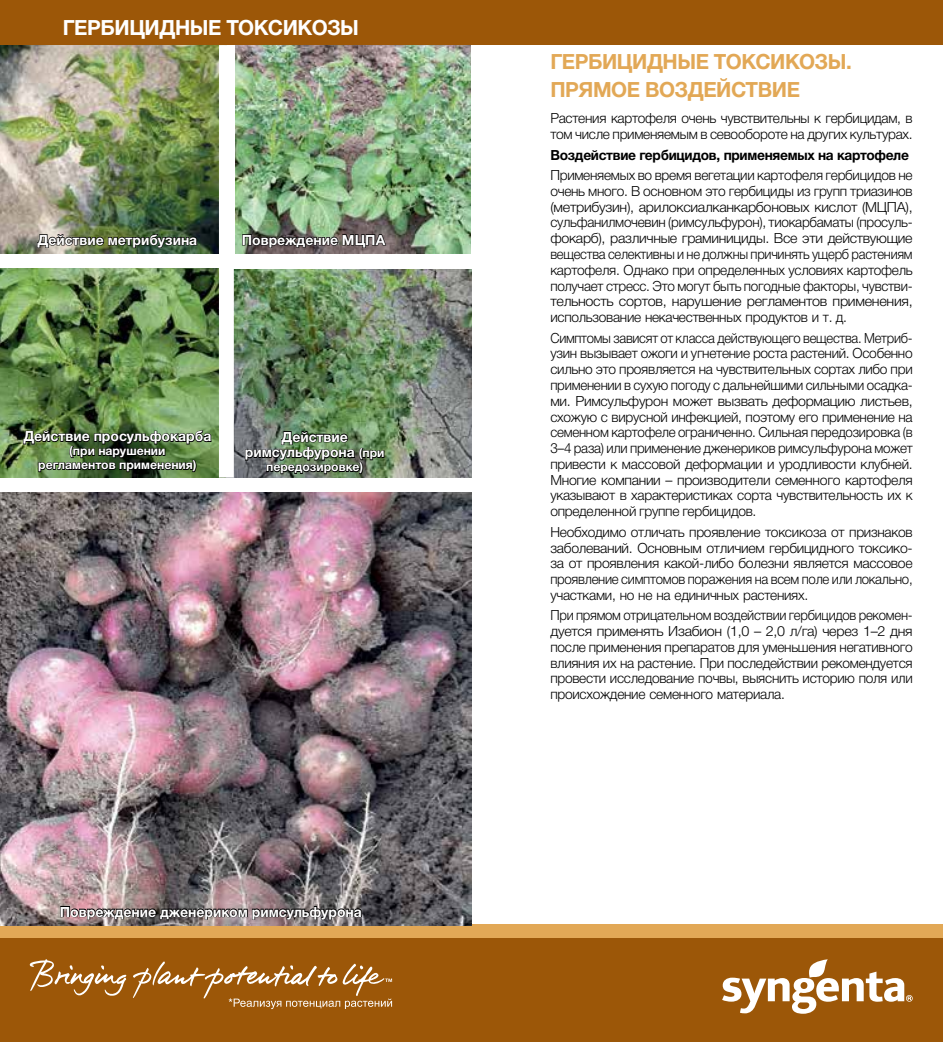
<style>
.page{position:relative;width:943px;height:1042px;background:#fff}
.page>*{position:absolute;margin:0;border:0;box-sizing:border-box;transform-origin:0 0}
.t1{font:700 21px/28px "Helvetica Neue Cyr";letter-spacing:-.02em;color:#e2a856}
.t2{font:700 21px "Helvetica Neue Cyr";letter-spacing:-.02em;color:#fff}
.t3{font:300 14px/15.8px "Helvetica Neue Cyr";letter-spacing:-.02em;color:#000;text-align:justify}
.t4{font:300 14px/15.8px "Helvetica Neue Cyr";letter-spacing:-.02em;color:#000;text-align:justify;scale:.93 1}
.t5{font:300 14px/15.8px "Helvetica Neue Cyr";letter-spacing:-.02em;color:#000;text-align:justify;scale:.94 1}
.t6{font:700 14px/15.8px "Helvetica Neue Cyr";color:#fff;text-align:center}
.t7{font:700 14px "Helvetica Neue Cyr";letter-spacing:-.02em;color:#000}
.t8{font:700 12.25px/14px "Helvetica Neue Cyr";color:#fff;text-align:center}
.s1{font-size:12.25px}
</style>
<div class="page">
<div style="left:0;top:0;width:943px;height:45px;background:#9c5708"></div>
<div style="left:0;top:938px;width:943px;height:104px;background:#9c5708"></div>
<div style="left:0;top:925px;width:943px;height:13px;background:#e2a856"></div>
<svg style="left:722px;top:959px;width:190px;height:55px"></svg>
<img style="left:0;top:269px;width:471px;height:208px">
<img style="left:0;top:45px;width:219px;height:208px">
<img style="left:235px;top:45px;width:236px;height:208px">
<div style="left:219px;top:45px;width:15px;height:432px;background:#fff"></div>
<img style="left:0;top:492px;width:471px;height:433px">
<svg style="left:30px;top:901px;width:362px;height:108px"></svg>
<img style="left:36px;top:229px;width:162px;height:24px">
<svg style="left:241px;top:230px;width:146px;height:19px;background:#4a4943"></svg>
<img style="left:22px;top:430px;width:190px;height:132px">
<img style="left:244px;top:430px;width:141px;height:119px">
<h1 class="t2" style="left:63px;top:16px;width:297px">ГЕРБИЦИДНЫЕ ТОКСИКОЗЫ</h1>
<p class="t6" style="left:37px;top:232px;width:161px">Действие метрибузина</p>
<p class="t6" style="left:242px;top:232px;width:145px">Повреждение МЦПА</p>
<p class="t6" style="left:23px;top:428px;width:190px">Действие просульфокарба</p>
<p class="t8" style="left:38px;top:444px;width:160px">(при нарушении регламентов применения)</p>
<p class="t6" style="left:245px;top:429px;width:141px">Действие римсульфурона <span class="s1">(при</span></p>
<p class="t8" style="left:266px;top:460px;width:99px">передозировке)</p>
<p class="t6" style="left:60px;top:904px;width:303px">Повреждение дженериком римсульфурона</p>
<h1 class="t1" style="left:550px;top:48px;width:303px">ГЕРБИЦИДНЫЕ ТОКСИКОЗЫ.<br>ПРЯМОЕ ВОЗДЕЙСТВИЕ</h1>
<p class="t3" style="left:550px;top:110px;width:364px">Растения картофеля очень чувствительны к гербицидам, в том числе применяемым в севообороте на других культурах.</p>
<p class="t7" style="left:550px;top:147px;width:360px">Воздействие гербицидов, применяемых на картофеле</p>
<p class="t3" style="left:550px;top:167px;width:364px">Применяемых во время вегетации картофеля гербицидов не очень много. В основном это гербициды из групп триазинов (метрибузин), арилоксиалканкарбоновых кислот (МЦПА), сульфанилмочевин (римсульфурон), тиокарбаматы (просуль&shy;фокарб), различные граминициды. Все эти действующие вещества селективны и не должны причинять ущерб растениям картофеля. Однако при определенных условиях картофель получает стресс. Это могут быть погодные факторы, чувстви&shy;тельность сортов, нарушение регламентов применения, использование некачественных продуктов и т. д.</p>
<p class="t4" style="left:550px;top:330px;width:391px">Симптомы зависят от класса действующего вещества. Метриб&shy;узин вызывает ожоги и угнетение роста растений. Особенно сильно это проявляется на чувствительных сортах либо при применении в сухую погоду с дальнейшими сильными осадка&shy;ми. Римсульфурон может вызвать деформацию листьев, схожую с вирусной инфекцией, поэтому его применение на семенном картофеле ограниченно. Сильная передозировка (в 3–4 раза) или применение дженериков римсульфурона может привести к массовой деформации и уродливости клубней.<br>Многие компании – производители семенного картофеля указывают в характеристиках сорта чувствительность их к определенной группе гербицидов.</p>
<p class="t3" style="left:550px;top:524px;width:364px">Необходимо отличать проявление токсикоза от признаков заболеваний. Основным отличием гербицидного токсико&shy;за от проявления какой-либо болезни является массовое проявление симптомов поражения на всем поле или локально, участками, но не на единичных растениях.</p>
<p class="t5" style="left:550px;top:608px;width:387px">При прямом отрицательном воздействии гербицидов рекомен&shy;дуется применять Изабион (1,0 – 2,0 л/га) через 1–2 дня после применения препаратов для уменьшения негативного влияния их на растение. При последействии рекомендуется провести исследование почвы, выяснить историю поля или происхождение семенного материала.</p>
</div>
